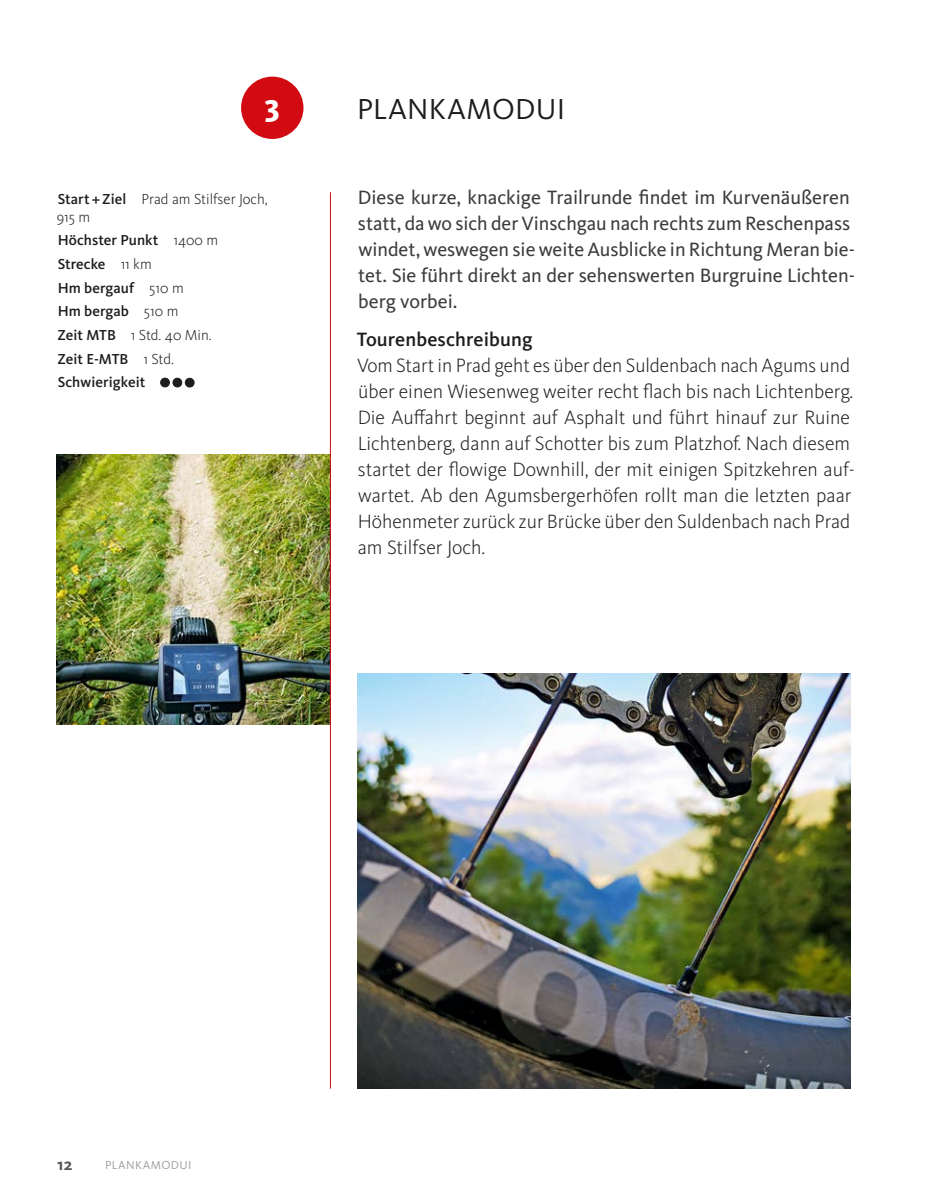
<style>
.page{position:relative;width:936px;height:1202px;background:#fff}
.page>*{position:absolute;margin:0;border:0;box-sizing:border-box;transform-origin:0 0}
.t1{font:800 32px "Kievit OT";color:#fff}
.t2{font:30px "Kievit OT";letter-spacing:.005em;color:#1d1d1b}
.t3{font:300 20px/26px "Kievit OT";color:#1d1d1b}
.t4{font:20px/26px "Kievit OT";color:#3c3c3b}
.t5{font:500 20px "Kievit OT";letter-spacing:.005em;color:#1d1d1b}
.t6{font:700 17px "Kievit OT";color:#575756}
.t7{font:500 15px/23.6px "Kievit OT";letter-spacing:.005em;color:#1d1d1b}
.t8{font:300 15px/18px "Kievit OT";color:#1d1d1b}
.t9{font:12px "Kievit OT";color:#9d9d9c}
.s1{font-weight:500}
.s2{font-weight:300}
</style>
<div class="page">
<img style="left:57px;top:455px;width:273px;height:270px">
<div style="left:161px;top:378px;width:8px;height:9px;background:#1d1d1b;border-radius:50%"></div>
<div style="left:160px;top:378px;width:10px;height:9px;border:1px solid #1d1d1b;border-radius:50%"></div>
<div style="left:185px;top:378px;width:9px;height:9px;background:#1d1d1b;border-radius:50%"></div>
<div style="left:185px;top:378px;width:9px;height:9px;border:1px solid #1d1d1b;border-radius:50%"></div>
<div style="left:173px;top:378px;width:9px;height:9px;background:#1d1d1b;border-radius:50%"></div>
<div style="left:173px;top:378px;width:9px;height:9px;border:1px solid #1d1d1b;border-radius:50%"></div>
<div style="left:241px;top:77px;width:62px;height:62px;background:#d20a11;border-radius:50%"></div>
<img style="left:357px;top:673px;width:493px;height:415px">
<hr style="left:330px;top:192px;width:1px;height:897px;background:#d20a11">
<h1 class="t1" style="left:264px;top:86px;width:16px">3</h1>
<p class="t8" style="left:57px;top:190px;width:212px"><span class="s1">Start+Ziel</span> Prad am Stilfser Joch,<br>915 m</p>
<p class="t7" style="left:57px;top:229px;width:162px">Höchster Punkt <span class="s2">1400 m<br></span>Strecke <span class="s2">11 km<br></span>Hm bergauf <span class="s2">510 m<br></span>Hm bergab <span class="s2">510 m<br></span>Zeit MTB <span class="s2">1 Std. 40 Min.<br></span>Zeit E-MTB <span class="s2">1 Std.<br></span>Schwierigkeit</p>
<h2 class="t2" style="left:357px;top:92px;width:209px">PLANKAMODUI</h2>
<p class="t4" style="left:358px;top:185px;width:498px">Diese kurze, knackige Trailrunde findet im Kurvenäußeren statt, da wo sich der Vinschgau nach rechts zum Reschenpass windet, weswegen sie weite Ausblicke in Richtung Meran bie&shy;tet. Sie führt direkt an der sehenswerten Burgruine Lichten&shy;berg vorbei.</p>
<p class="t5" style="left:357px;top:328px;width:177px">Tourenbeschreibung</p>
<p class="t3" style="left:357px;top:352px;width:499px">Vom Start in Prad geht es über den Suldenbach nach Agums und über einen Wiesenweg weiter recht flach bis nach Lichtenberg.<br>Die Auffahrt beginnt auf Asphalt und führt hinauf zur Ruine Lichtenberg, dann auf Schotter bis zum Platzhof. Nach diesem startet der flowige Downhill, der mit einigen Spitzkehren auf&shy;wartet. Ab den Agumsbergerhöfen rollt man die letzten paar Höhenmeter zurück zur Brücke über den Suldenbach nach Prad am Stilfser Joch.</p>
<p class="t6" style="left:57px;top:1154px;width:17px">12</p>
<p class="t9" style="left:105px;top:1158px;width:16px">PLANKAMODUI</p>
</div>
